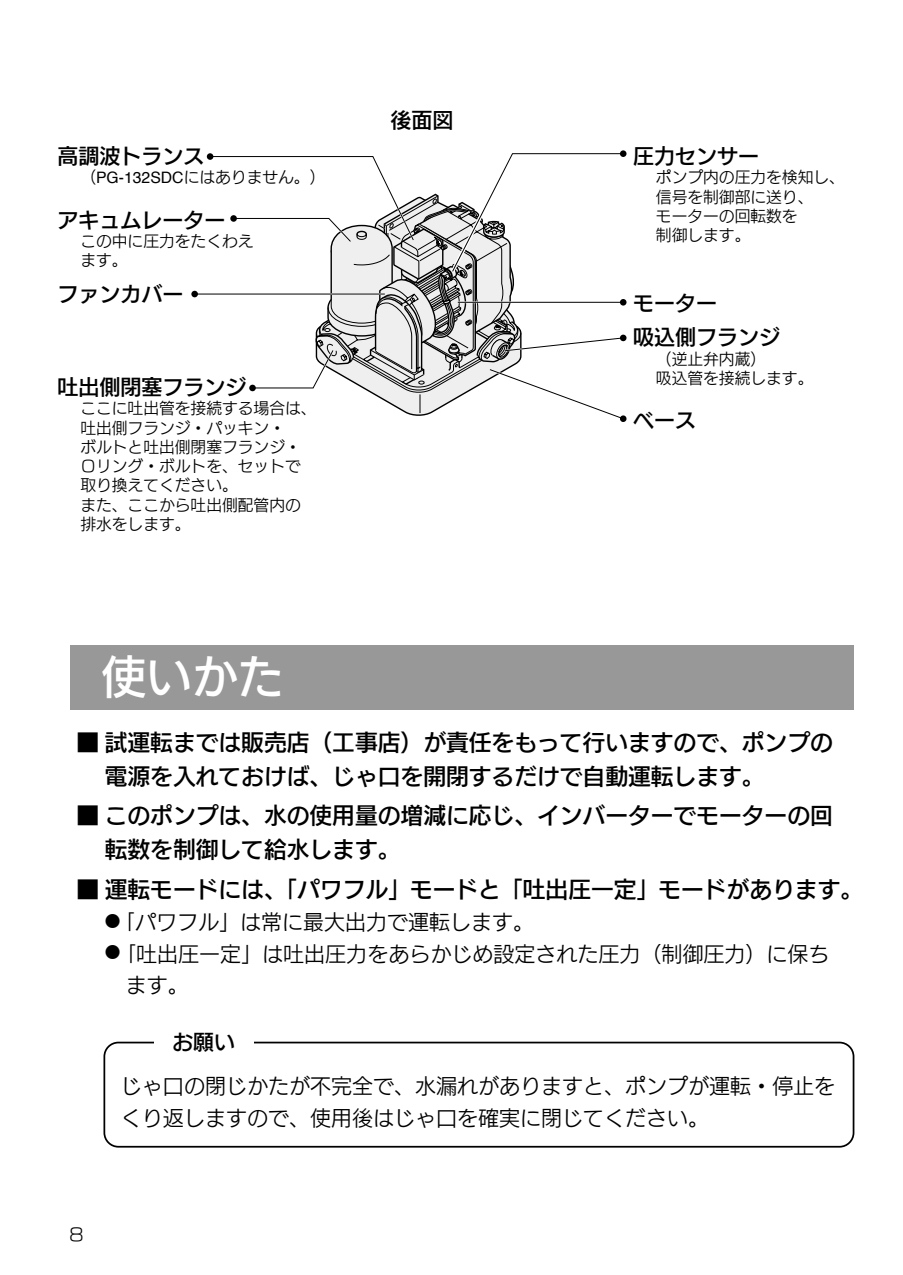
<style>
.page{position:relative;width:903px;height:1275px;background:#fff}
.page>*{position:absolute;margin:0;border:0;box-sizing:border-box;transform-origin:0 0}
.t1{font:45.5px "New Rodin Pro DB";color:#fff}
.t2{font:22.75px/34.1px "New Rodin Pro DB";color:#000}
.t3{font:21px/31.5px "New Rodin Pro M";color:#000}
.t4{font:21px/33.9px "New Rodin Pro DB";color:#000}
.t5{font:17.32px "New Rodin Pro M";color:#000}
.t6{font:15.75px/19.2px "New Rodin Pro M";color:#000}
.s1{font-family:"Helvetica"}
</style>
<div class="page">
<div style="left:70px;top:645px;width:783px;height:65px;background:#989899"></div>
<div style="left:103px;top:1042px;width:751px;height:106px;border:2px solid #000;border-radius:14px"></div>
<div style="left:154px;top:1018px;width:99px;height:49px;background:#fff"></div>
<div style="left:207px;top:153px;width:6px;height:7px;background:#0b0b0b;border-radius:50%"></div>
<hr style="left:195px;top:294px;width:190px;height:1px;background:#000">
<div style="left:191px;top:291px;width:7px;height:6px;background:#000;border-radius:50%"></div>
<svg style="left:208px;top:150px;width:419px;height:272px"></svg>
<p class="t4" style="left:58px;top:137px;width:149px">高調波トランス</p>
<p class="t6" style="left:80px;top:166px;width:247px">（<span class="s1">PG-132SDC</span>にはありません。）</p>
<p class="t4" style="left:58px;top:201px;width:170px">アキュムレーター</p>
<p class="t6" style="left:80px;top:230px;width:175px">この中に圧力をたくわえます。</p>
<p class="t4" style="left:58px;top:275px;width:128px">ファンカバー</p>
<p class="t4" style="left:58px;top:368px;width:191px">吐出側閉塞フランジ</p>
<p class="t6" style="left:80px;top:397px;width:238px">ここに吐出管を接続する場合は、吐出側フランジ・パッキン・<br>ボルトと吐出側閉塞フランジ・<br>Ｏリング・ボルトを、セットで取り換えてください。<br>また、ここから吐出側配管内の排水をします。</p>
<p class="t4" style="left:391px;top:101px;width:64px">後面図</p>
<p class="t4" style="left:633px;top:137px;width:127px">圧力センサー</p>
<p class="t6" style="left:656px;top:166px;width:190px">ポンプ内の圧力を検知し、信号を制御部に送り、<br>モーターの回転数を<br>制御します。</p>
<p class="t4" style="left:633px;top:285px;width:148px">モーター<br>吸込側フランジ</p>
<p class="t6" style="left:656px;top:348px;width:159px">（逆止弁内蔵）<br>吸込管を接続します。</p>
<p class="t4" style="left:633px;top:402px;width:64px">ベース</p>
<p class="t1" style="left:101px;top:638px;width:183px">使いかた</p>
<p class="t2" style="left:105px;top:723px;width:729px;text-indent:-28px">■ 試運転までは販売店（工事店）が責任をもって行いますので、ポンプの電源を入れておけば、じゃ口を開閉するだけで自動運転します。</p>
<p class="t2" style="left:105px;top:797px;width:729px;text-indent:-28px">■ このポンプは、水の使用量の増減に応じ、インバーターでモーターの回転数を制御して給水します。</p>
<p class="t2" style="left:76px;top:870px;width:788px">■ 運転モードには、「パワフル」モードと「吐出圧一定」モードがあります。</p>
<p class="t3" style="left:105px;top:905px;width:431px"><sup>●</sup> ｢パワフル」は常に最大出力で運転します。</p>
<p class="t3" style="left:126px;top:936px;width:705px;text-indent:-21px"><sup>●</sup> ｢吐出圧一定」は吐出圧力をあらかじめ設定された圧力（制御圧力）に保ちます。</p>
<p class="t4" style="left:172px;top:1023px;width:64px">お願い</p>
<p class="t5" style="left:69px;top:1219px;width:16px">8</p>
<p class="t3" style="left:121px;top:1068px;width:716px">じゃ口の閉じかたが不完全で、水漏れがありますと、ポンプが運転・停止をくり返しますので、使用後はじゃ口を確実に閉じてください。</p>
</div>
